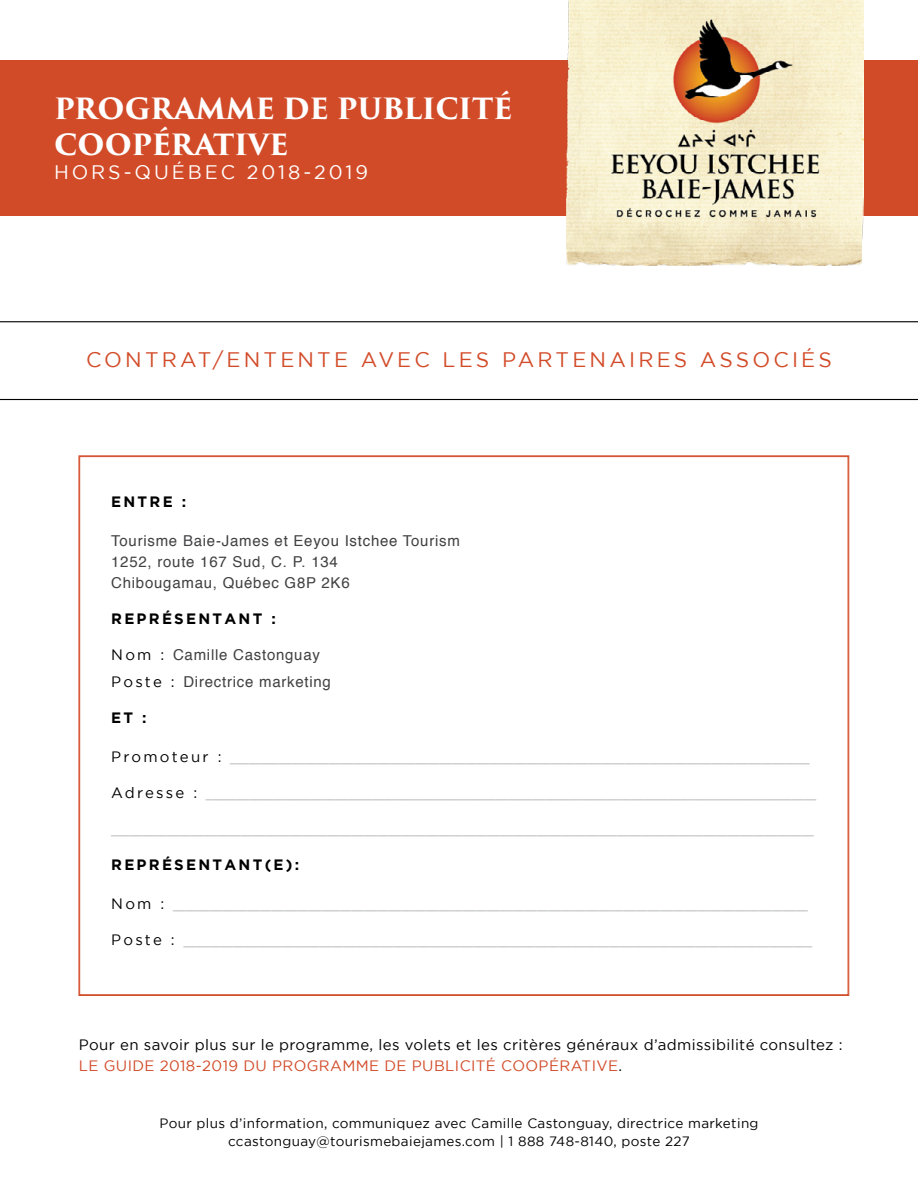
<style>
.page{position:relative;width:918px;height:1188px;background:#fff}
.page>*{position:absolute;margin:0;border:0;box-sizing:border-box;transform-origin:0 0}
.t1{font:700 28.5px/36px "Trajan Pro 3";letter-spacing:-.01em;color:#fff}
.t2{font:21px "Gotham";letter-spacing:.15em;color:#d24b28}
.t3{font:19.5px "Gotham";letter-spacing:.15em;color:#fff}
.t4{font:700 15px "Open Sans";color:#bcbec0}
.t5{font:15px/21px "Gotham";letter-spacing:.025em;color:#000}
.t6{font:15px/21px "Helvetica";letter-spacing:.05em;color:#414042}
.t7{font:700 15px "Gotham";letter-spacing:.15em;color:#000}
.t8{font:13.5px/18px "Gotham";letter-spacing:.025em;color:#000;text-align:center}
.s1{color:#3f3f41}
.s2{font-family:"Gotham";color:#000}
.s3{font-family:"Gotham";font-weight:400;color:#000}
.s4{color:#d24b28}
</style>
<div class="page">
<svg style="left:0;top:321px;width:918px;height:79px"></svg>
<svg style="left:78px;top:455px;width:771px;height:541px"></svg>
<div style="left:0;top:60px;width:918px;height:156px;background:#d24b28"></div>
<img style="left:567px;top:0;width:297px;height:266px">
<h1 class="t1" style="left:54px;top:92px;width:460px">PROGRAMME DE PUBLICITÉ<br>COOPÉRATIVE</h1>
<h3 class="t3" style="left:54px;top:162px;width:316px">HORS-QUÉBEC 2018-2019</h3>
<h2 class="t2" style="left:86px;top:348px;width:747px">CONTRAT/ENTENTE AVEC LES PARTENAIRES ASSOCIÉS</h2>
<p class="t7" style="left:111px;top:493px;width:76px">ENTRE :</p>
<p class="t6" style="left:111px;top:531px;width:350px">Tourisme Baie-James et E<span class="s1">eyou Istch</span>ee Tourism<br>1252, route 167 Sud, C. P. 134<br>Chibougamau, Québec G8P 2K6</p>
<p class="t7" style="left:111px;top:610px;width:166px">REPRÉSENTANT :</p>
<p class="t6" style="left:111px;top:642px;width:221px;line-height:27px"><span class="s2">Nom :</span> Camille Castonguay<br><span class="s2">Poste :</span> Directrice marketing</p>
<p class="t7" style="left:111px;top:709px;width:37px">ET :</p>
<p class="t4" style="left:111px;top:746px;width:700px"><span class="s3">Promoteur :</span> ______________________________________________________________________________________________</p>
<p class="t4" style="left:111px;top:782px;width:707px"><span class="s3">Adresse :</span> ___________________________________________________________________________________________________</p>
<p class="t4" style="left:111px;top:818px;width:704px">__________________________________________________________________________________________________________________</p>
<p class="t7" style="left:111px;top:856px;width:190px">REPRÉSENTANT(E):</p>
<p class="t4" style="left:111px;top:893px;width:698px"><span class="s3">Nom :</span> _______________________________________________________________________________________________________</p>
<p class="t4" style="left:111px;top:929px;width:702px"><span class="s3">Poste :</span> ______________________________________________________________________________________________________</p>
<p class="t5" style="left:79px;top:1034px;width:765px">Pour en savoir plus sur le programme, les volets et les critères généraux d’admissibilité consultez :<br><span class="s4">LE GUIDE 2018-2019 DU PROGRAMME DE PUBLICITÉ COOPÉRATIVE</span>.</p>
<p class="t8" style="left:159px;top:1114px;width:601px">Pour plus d’information, communiquez avec Camille Castonguay, directrice marketing ccastonguay@tourismebaiejames.com | 1 888 748-8140, poste 227</p>
</div>
